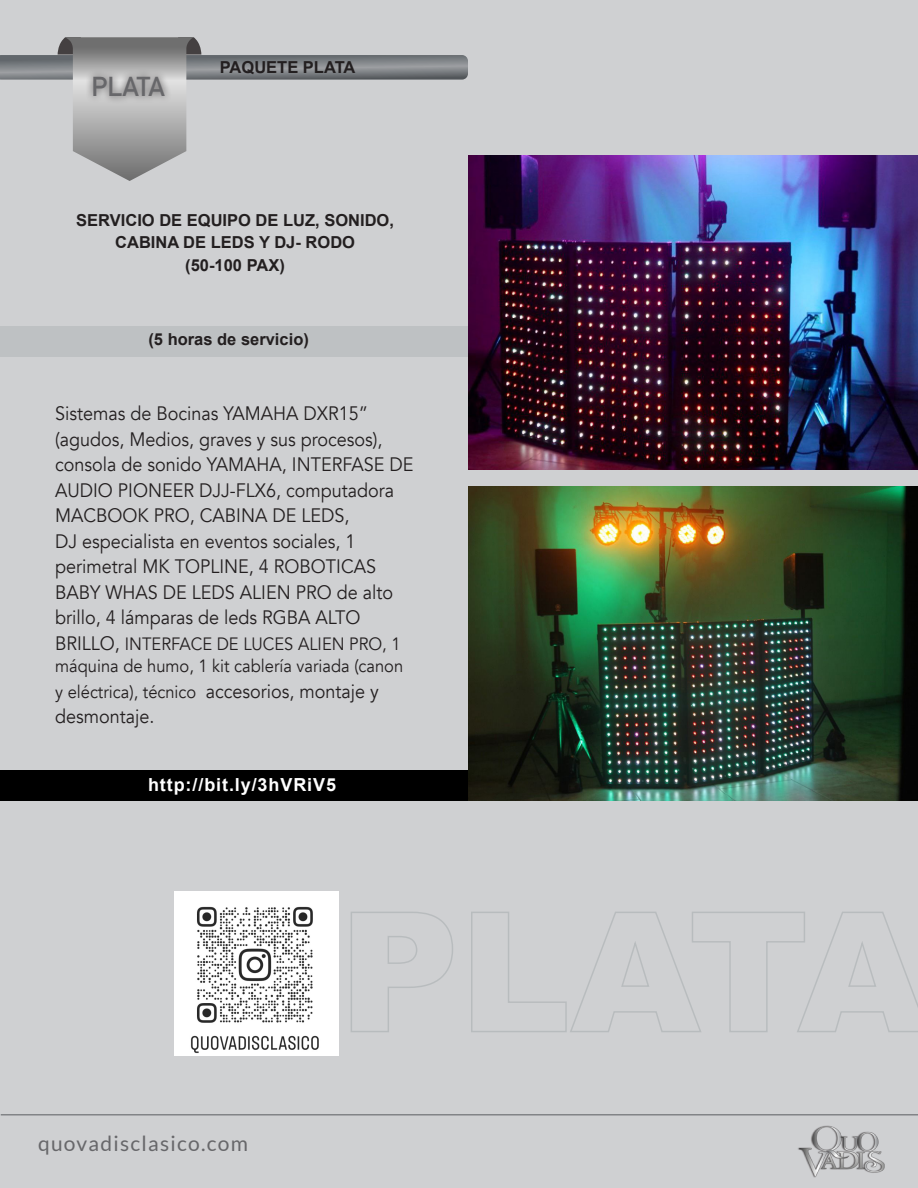
<style>
.page{position:relative;width:918px;height:1188px;background:#cfd0d2}
.page>*{position:absolute;margin:0;border:0;box-sizing:border-box;transform-origin:0 0}
.t1{font:700 27px "DIN Alternate";letter-spacing:-.035em;color:#67676a}
.t2{font:21px "Lato";letter-spacing:.06em;color:#67676a}
.TEXTO_DJ{font:19.5px/25.5px "Avenir";color:#231f20;scale:.93 1}
.t3{font:700 18px "Arial";letter-spacing:.05em;color:#fff}
.TEXTO_DJ-2{font:17.85px/22.5px "Avenir";color:#231f20;scale:.93 1}
.NOME_CANTANTE{font:700 16.5px/22.5px "Arial";color:#231f20;text-align:center}
.s1{font-size:19.5px}
</style>
<div class="page">
<hr style="left:1px;top:1114px;width:917px;height:2px;background:#828487">
<img style="left:798px;top:1125px;width:87px;height:53px">
<svg style="left:0;top:37px;width:468px;height:144px"></svg>
<div style="left:85px;top:69px;width:87px;height:35px;background:#231f20;opacity:.75"></div>
<div style="left:0;top:326px;width:468px;height:31px;background:#bec1c3"></div>
<div style="left:0;top:770px;width:468px;height:31px;background:#000"></div>
<img style="left:175px;top:891px;width:164px;height:165px">
<img style="left:468px;top:155px;width:450px;height:315px">
<img style="left:468px;top:487px;width:450px;height:314px">
<p class="t1" style="left:92px;top:66px;width:75px">PLATA</p>
<p class="NOME_CANTANTE" style="left:220px;top:57px;width:137px">PAQUETE PLATA</p>
<p class="NOME_CANTANTE" style="left:76px;top:209px;width:319px">SERVICIO DE EQUIPO DE LUZ, SONIDO,<br>CABINA DE LEDS Y DJ- RODO<br>(50-100 PAX)</p>
<p class="NOME_CANTANTE" style="left:148px;top:329px;width:162px">(5 horas de servicio)</p>
<p class="TEXTO_DJ" style="left:55px;top:401px;width:387px">Sistemas de Bocinas YAMAHA DXR15” (agudos, Medios, graves y sus procesos), consola de sonido YAMAHA, INTERFASE DE AUDIO PIONEER DJJ-FLX6, computadora</p>
<p class="TEXTO_DJ" style="left:55px;top:503px;width:365px">MACBOOK PRO, CABINA DE LEDS,<br>DJ especialista en eventos sociales, 1 perimetral MK TOPLINE, 4 ROBOTICAS BABY WHAS DE LEDS ALIEN PRO de alto brillo, 4 lámparas de leds RGBA ALTO</p>
<p class="TEXTO_DJ-2" style="left:55px;top:633px;width:376px"><span class="s1">BRILLO,</span> INTERFACE DE LUCES ALIEN PRO, 1 máquina de humo, 1 kit cablería variada (canon</p>
<p class="TEXTO_DJ-2" style="left:55px;top:681px;width:350px">y eléctrica), técnico <span class="s1">accesorios, montaje y</span></p>
<p class="TEXTO_DJ" style="left:55px;top:704px;width:108px">desmontaje.</p>
<p class="t3" style="left:148px;top:773px;width:190px">http://bit.ly/3hVRiV5</p>
<p class="t2" style="left:38px;top:1132px;width:212px">quovadisclasico.com</p>
</div>
